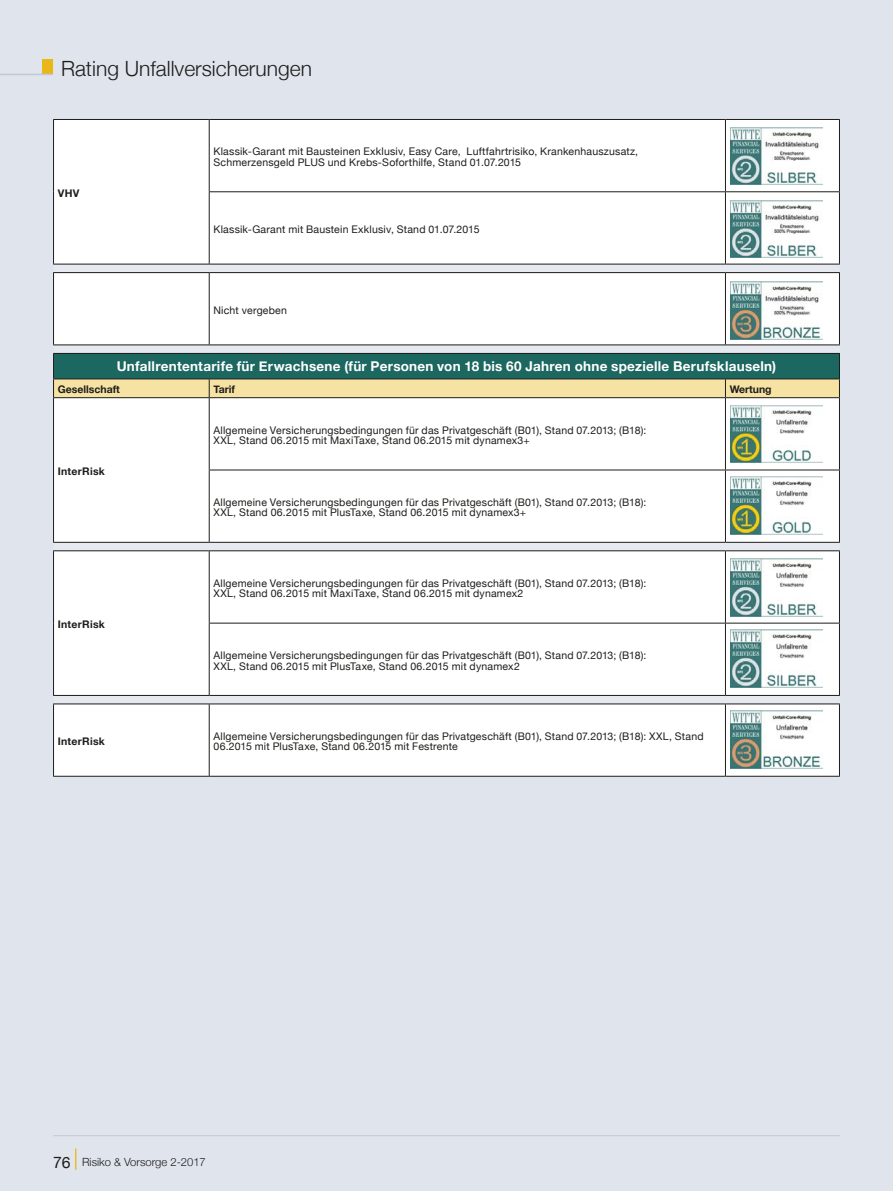
<style>
.page{position:relative;width:893px;height:1191px;background:#e0e4ec}
.page>*{position:absolute;margin:0;border:0;box-sizing:border-box;transform-origin:0 0}
.t1{font:300 21px "Helvetica Neue";color:#1d1d1b}
.t2{font:700 13.5px "Helvetica Neue";letter-spacing:.02em;color:#fff}
.t3{font:300 11.25px "Helvetica Neue";color:#1d1d1b}
.t4{font:10.5px/10.5px "Helvetica Neue";letter-spacing:.02em;color:#1d1d1b}
.t5{font:700 10.5px "Helvetica Neue";letter-spacing:.025em;color:#1d1d1b}
.t6{font:700 10.5px "Helvetica Neue";color:#1d1d1b}
.s1{font-weight:400;font-size:15.75px}
</style>
<div class="page">
<hr style="left:53px;top:1135px;width:787px;height:1px;background:#c0c9d9">
<svg style="left:75px;top:1148px;width:1px;height:21px"></svg>
<div style="left:43px;top:60px;width:10px;height:14px;background:#e9b717"></div>
<hr style="left:0;top:74px;width:53px;height:1px;background:#c0c9d9">
<div style="left:54px;top:120px;width:785px;height:656px;background:#fff"></div>
<svg style="left:54px;top:265px;width:785px;height:438px;background:#fbfbfc"></svg>
<hr style="left:53px;top:119px;width:156px;height:1px;background:#1d1d1b">
<hr style="left:209px;top:119px;width:516px;height:1px;background:#1d1d1b">
<hr style="left:725px;top:119px;width:115px;height:1px;background:#1d1d1b">
<hr style="left:209px;top:191px;width:516px;height:1px;background:#1d1d1b">
<hr style="left:725px;top:191px;width:115px;height:1px;background:#1d1d1b">
<svg style="left:53px;top:354px;width:787px;height:43px;background:#759779"></svg>
<hr style="left:53px;top:120px;width:1px;height:72px;background:#1d1d1b">
<hr style="left:209px;top:120px;width:1px;height:71px;background:#1d1d1b">
<hr style="left:725px;top:120px;width:1px;height:71px;background:#1d1d1b">
<hr style="left:839px;top:120px;width:1px;height:71px;background:#1d1d1b">
<hr style="left:53px;top:192px;width:1px;height:72px;background:#1d1d1b">
<hr style="left:209px;top:192px;width:1px;height:72px;background:#1d1d1b">
<hr style="left:725px;top:192px;width:1px;height:72px;background:#1d1d1b">
<hr style="left:839px;top:192px;width:1px;height:72px;background:#1d1d1b">
<hr style="left:53px;top:272px;width:156px;height:1px;background:#1d1d1b">
<hr style="left:53px;top:273px;width:1px;height:71px;background:#1d1d1b">
<hr style="left:209px;top:272px;width:516px;height:1px;background:#1d1d1b">
<hr style="left:209px;top:273px;width:1px;height:71px;background:#1d1d1b">
<hr style="left:725px;top:272px;width:115px;height:1px;background:#1d1d1b">
<hr style="left:725px;top:273px;width:1px;height:71px;background:#1d1d1b">
<hr style="left:839px;top:273px;width:1px;height:71px;background:#1d1d1b">
<hr style="left:53px;top:353px;width:156px;height:1px;background:#1d1d1b">
<hr style="left:209px;top:353px;width:516px;height:1px;background:#1d1d1b">
<hr style="left:725px;top:353px;width:115px;height:1px;background:#1d1d1b">
<hr style="left:53px;top:397px;width:156px;height:1px;background:#1d1d1b">
<hr style="left:53px;top:398px;width:1px;height:72px;background:#1d1d1b">
<hr style="left:209px;top:397px;width:516px;height:1px;background:#1d1d1b">
<hr style="left:209px;top:398px;width:1px;height:71px;background:#1d1d1b">
<hr style="left:725px;top:397px;width:115px;height:1px;background:#1d1d1b">
<hr style="left:725px;top:398px;width:1px;height:71px;background:#1d1d1b">
<hr style="left:839px;top:398px;width:1px;height:71px;background:#1d1d1b">
<hr style="left:53px;top:470px;width:1px;height:72px;background:#1d1d1b">
<hr style="left:209px;top:469px;width:516px;height:1px;background:#1d1d1b">
<hr style="left:209px;top:470px;width:1px;height:72px;background:#1d1d1b">
<hr style="left:725px;top:469px;width:115px;height:1px;background:#1d1d1b">
<hr style="left:725px;top:470px;width:1px;height:72px;background:#1d1d1b">
<hr style="left:839px;top:470px;width:1px;height:72px;background:#1d1d1b">
<hr style="left:53px;top:550px;width:156px;height:1px;background:#1d1d1b">
<hr style="left:53px;top:551px;width:1px;height:72px;background:#1d1d1b">
<hr style="left:209px;top:550px;width:516px;height:1px;background:#1d1d1b">
<hr style="left:209px;top:551px;width:1px;height:72px;background:#1d1d1b">
<hr style="left:725px;top:550px;width:115px;height:1px;background:#1d1d1b">
<hr style="left:725px;top:551px;width:1px;height:72px;background:#1d1d1b">
<hr style="left:839px;top:551px;width:1px;height:72px;background:#1d1d1b">
<hr style="left:53px;top:623px;width:1px;height:72px;background:#1d1d1b">
<hr style="left:209px;top:623px;width:516px;height:1px;background:#1d1d1b">
<hr style="left:209px;top:623px;width:1px;height:72px;background:#1d1d1b">
<hr style="left:725px;top:623px;width:115px;height:1px;background:#1d1d1b">
<hr style="left:725px;top:623px;width:1px;height:72px;background:#1d1d1b">
<hr style="left:839px;top:623px;width:1px;height:72px;background:#1d1d1b">
<hr style="left:53px;top:703px;width:156px;height:1px;background:#1d1d1b">
<hr style="left:53px;top:704px;width:1px;height:72px;background:#1d1d1b">
<hr style="left:209px;top:703px;width:516px;height:1px;background:#1d1d1b">
<hr style="left:209px;top:704px;width:1px;height:72px;background:#1d1d1b">
<hr style="left:725px;top:703px;width:115px;height:1px;background:#1d1d1b">
<hr style="left:725px;top:704px;width:1px;height:72px;background:#1d1d1b">
<hr style="left:839px;top:704px;width:1px;height:72px;background:#1d1d1b">
<hr style="left:53px;top:264px;width:156px;height:1px;background:#1d1d1b">
<hr style="left:209px;top:264px;width:516px;height:1px;background:#1d1d1b">
<hr style="left:725px;top:264px;width:115px;height:1px;background:#1d1d1b">
<hr style="left:53px;top:344px;width:156px;height:1px;background:#1d1d1b">
<hr style="left:209px;top:344px;width:516px;height:1px;background:#1d1d1b">
<hr style="left:725px;top:344px;width:115px;height:1px;background:#1d1d1b">
<hr style="left:53px;top:542px;width:156px;height:1px;background:#1d1d1b">
<hr style="left:209px;top:542px;width:516px;height:1px;background:#1d1d1b">
<hr style="left:725px;top:542px;width:115px;height:1px;background:#1d1d1b">
<hr style="left:53px;top:695px;width:156px;height:1px;background:#1d1d1b">
<hr style="left:209px;top:695px;width:516px;height:1px;background:#1d1d1b">
<hr style="left:725px;top:695px;width:115px;height:1px;background:#1d1d1b">
<hr style="left:53px;top:776px;width:156px;height:1px;background:#1d1d1b">
<hr style="left:209px;top:776px;width:516px;height:1px;background:#1d1d1b">
<hr style="left:725px;top:776px;width:115px;height:1px;background:#1d1d1b">
<svg style="left:730px;top:126px;width:93px;height:60px"></svg>
<img style="left:731px;top:127px;width:91px;height:58px">
<svg style="left:730px;top:199px;width:93px;height:60px"></svg>
<img style="left:731px;top:200px;width:91px;height:58px">
<svg style="left:730px;top:280px;width:93px;height:60px"></svg>
<img style="left:731px;top:281px;width:91px;height:58px">
<svg style="left:730px;top:404px;width:93px;height:60px"></svg>
<img style="left:731px;top:405px;width:91px;height:58px">
<div style="left:730px;top:475px;width:93px;height:60px;background:#bed0ce"></div>
<img style="left:731px;top:477px;width:91px;height:57px">
<svg style="left:730px;top:557px;width:93px;height:60px"></svg>
<img style="left:731px;top:558px;width:91px;height:58px">
<div style="left:730px;top:628px;width:93px;height:60px;background:#abc4c2"></div>
<img style="left:731px;top:630px;width:91px;height:57px">
<svg style="left:730px;top:709px;width:93px;height:60px"></svg>
<img style="left:731px;top:710px;width:91px;height:58px">
<h1 class="t1" style="left:61px;top:51px;width:252px">Rating Unfallversicherungen</h1>
<p class="t5" style="left:58px;top:185px;width:23px">VHV</p>
<p class="t4" style="left:213px;top:147px;width:426px">Klassik-Garant mit Bausteinen Exklusiv, Easy Care, Luftfahrtrisiko, Krankenhauszusatz,<br>Schmerzensgeld PLUS und Krebs-Soforthilfe, Stand 01.07.2015</p>
<p class="t4" style="left:213px;top:224px;width:268px">Klassik-Garant mit Baustein Exklusiv, Stand 01.07.2015</p>
<p class="t4" style="left:213px;top:305px;width:75px">Nicht vergeben</p>
<p class="t2" style="left:117px;top:355px;width:661px">Unfallrententarife für Erwachsene (für Personen von 18 bis 60 Jahren ohne spezielle Berufsklauseln)</p>
<p class="t6" style="left:58px;top:381px;width:64px">Gesellschaft</p>
<p class="t5" style="left:213px;top:381px;width:23px">Tarif</p>
<p class="t6" style="left:730px;top:381px;width:43px">Wertung</p>
<p class="t5" style="left:58px;top:463px;width:49px">InterRisk</p>
<p class="t5" style="left:58px;top:616px;width:49px">InterRisk</p>
<p class="t4" style="left:213px;top:425px;width:434px">Allgemeine Versicherungsbedingungen für das Privatgeschäft (B01), Stand 07.2013; (B18):<br>XXL, Stand 06.2015 mit MaxiTaxe, Stand 06.2015 mit dynamex3+</p>
<p class="t4" style="left:213px;top:497px;width:434px">Allgemeine Versicherungsbedingungen für das Privatgeschäft (B01), Stand 07.2013; (B18):<br>XXL, Stand 06.2015 mit PlusTaxe, Stand 06.2015 mit dynamex3+</p>
<p class="t4" style="left:213px;top:578px;width:434px">Allgemeine Versicherungsbedingungen für das Privatgeschäft (B01), Stand 07.2013; (B18):<br>XXL, Stand 06.2015 mit MaxiTaxe, Stand 06.2015 mit dynamex2</p>
<p class="t4" style="left:213px;top:650px;width:434px">Allgemeine Versicherungsbedingungen für das Privatgeschäft (B01), Stand 07.2013; (B18):<br>XXL, Stand 06.2015 mit PlusTaxe, Stand 06.2015 mit dynamex2</p>
<p class="t5" style="left:58px;top:733px;width:49px">InterRisk</p>
<p class="t4" style="left:213px;top:731px;width:492px">Allgemeine Versicherungsbedingungen für das Privatgeschäft (B01), Stand 07.2013; (B18): XXL, Stand<br>06.2015 mit PlusTaxe, Stand 06.2015 mit Festrente</p>
<p class="t3" style="left:53px;top:1152px;width:154px"><span class="s1">76</span> Risiko &amp; Vorsorge 2-2017</p>
</div>
